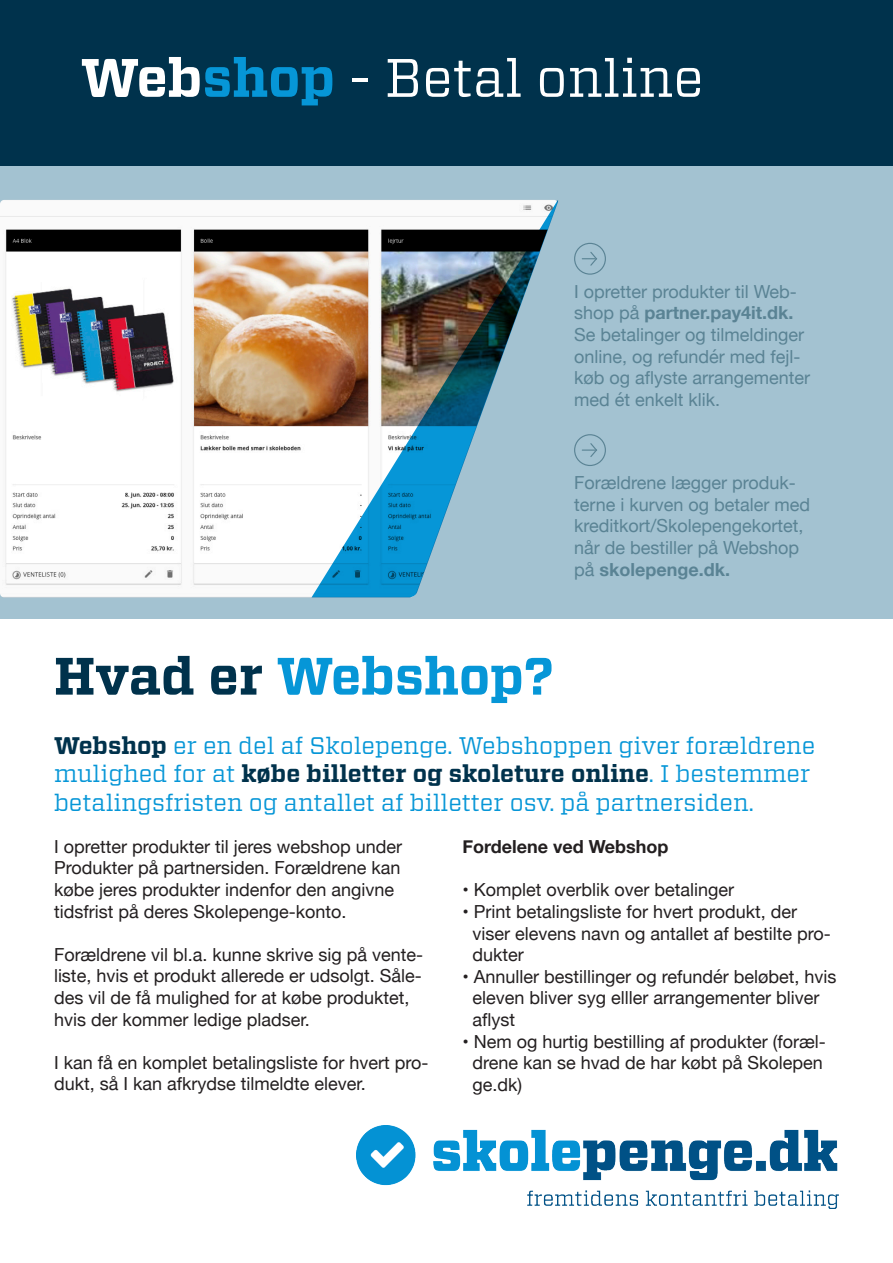
<style>
.page{position:relative;width:893px;height:1263px;background:#fff}
.page>*{position:absolute;margin:0;border:0;box-sizing:border-box;transform-origin:0 0}
.t1{font:54px "Vitesse";color:#fff}
.t2{font:700 52.5px "Vitesse";color:#0696d7}
.t3{font:24px/28.8px "Vitesse";color:#0696d7}
.t4{font:18px/21.6px "Helvetica Neue";color:#231f20}
.t5{font:18px/21.6px "Helvetica Neue";color:#5a8394}
.t6{font:700 18px "Helvetica Neue";color:#231f20}
.s1{font-weight:700}
.s2{font-weight:700;color:#0696d7}
.s3{color:#00324c}
.s4{font-weight:700;color:#00324c}
</style>
<div class="page">
<div style="left:0;top:0;width:893px;height:166px;background:#00324c"></div>
<img style="left:356px;top:1126px;width:483px;height:83px">
<div style="left:0;top:166px;width:893px;height:453px;background:#a3c2d1"></div>
<img style="left:0;top:200px;width:311px;height:397px">
<img style="left:311px;top:200px;width:247px;height:397px">
<svg style="left:574px;top:434px;width:32px;height:32px"></svg>
<svg style="left:574px;top:242px;width:32px;height:33px"></svg>
<p class="t1" style="left:81px;top:41px;width:624px"><span class="s1">Web</span><span class="s2">shop</span> - Betal online</p>
<p class="t5" style="left:574px;top:282px;width:238px">I opretter produkter til Web&shy;shop på <span class="s1">partner.pay4it.dk.<br></span>Se betalinger og tilmeldinger online, og refundér med fejl&shy;køb og aflyste arrangementer med ét enkelt klik.</p>
<p class="t5" style="left:574px;top:473px;width:238px">Forældrene lægger produk&shy;terne i kurven og betaler med kreditkort/Skolepengekortet, når de bestiller på Webshop på <span class="s1">skolepenge.dk.</span></p>
<p class="t2" style="left:54px;top:641px;width:502px"><span class="s3">Hvad er</span> Webshop?</p>
<p class="t3" style="left:54px;top:730px;width:763px"><span class="s4">Webshop</span> er en del af Skolepenge. Webshoppen giver forældrene mulighed for at <span class="s4">købe billetter og skoleture online</span>. I bestemmer betalingsfristen og antallet af billetter osv. på partnersiden.</p>
<p class="t4" style="left:54px;top:836px;width:350px">I opretter produkter til jeres webshop under Produkter på partnersiden. Forældrene kan købe jeres produkter indenfor den angivne tidsfrist på deres Skolepenge-konto.</p>
<p class="t4" style="left:54px;top:944px;width:371px">Forældrene vil bl.a. kunne skrive sig på vente&shy;liste, hvis et produkt allerede er udsolgt. Såle&shy;des vil de få mulighed for at købe produktet, hvis der kommer ledige pladser.</p>
<p class="t4" style="left:54px;top:1052px;width:376px">I kan få en komplet betalingsliste for hvert pro&shy;dukt, så I kan afkrydse tilmeldte elever.</p>
<p class="t6" style="left:462px;top:833px;width:207px">Fordelene ved Webshop</p>
<p class="t4" style="left:462px;top:880px;width:273px">• Komplet overblik over betalinger</p>
<p class="t4" style="left:472px;top:902px;width:360px;text-indent:-10px">• Print betalingsliste for hvert produkt, der viser elevens navn og antallet af bestilte pro&shy;dukter</p>
<p class="t4" style="left:472px;top:966px;width:366px;text-indent:-10px">• Annuller bestillinger og refundér beløbet, hvis eleven bliver syg elller arrangementer bliver aflyst</p>
<p class="t4" style="left:472px;top:1031px;width:355px;text-indent:-10px">• Nem og hurtig bestilling af produkter (foræl&shy;drene kan se hvad de har købt på Skolepen ge.dk)</p>
</div>
